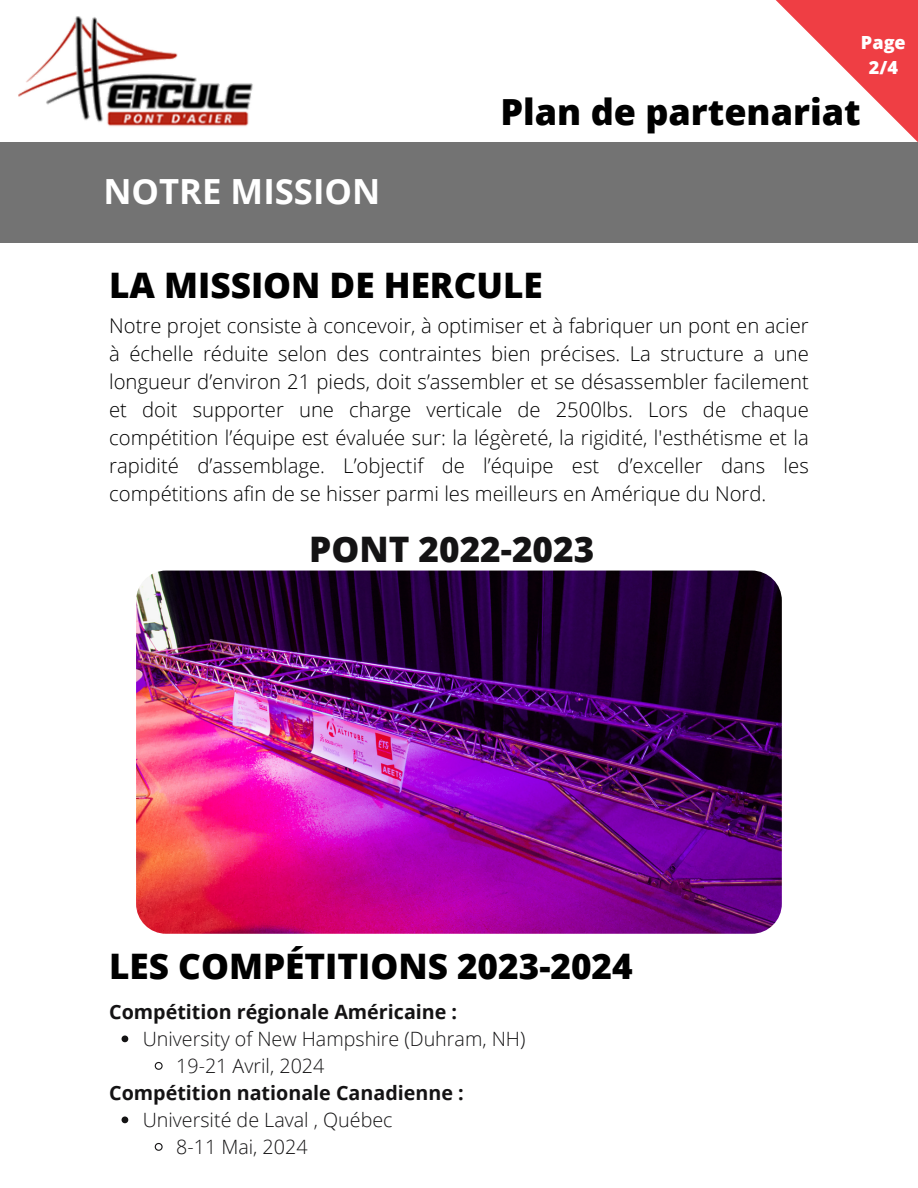
<style>
.page{position:relative;width:918px;height:1188px;background:#fff}
.page>*{position:absolute;margin:0;border:0;box-sizing:border-box;transform-origin:0 0}
.t1{font:800 36px "Open Sans";color:#000}
.t2{font:800 35.1px "Open Sans";color:#000}
.t3{font:800 35.1px "Open Sans";color:#141314}
.t4{font:700 34.65px "Open Sans";color:#fff}
.t5{font:300 20.25px/28.2px "Open Sans";color:#000;text-align:justify}
.t6{font:300 19.65px "Open Sans";color:#141314}
.t7{font:700 19.65px "Open Sans";color:#141314}
.t8{font:800 18.15px "Open Sans";color:#fff}
</style>
<div class="page">
<div style="left:0;top:142px;width:918px;height:101px;background:#737373"></div>
<img style="left:18px;top:16px;width:235px;height:111px">
<svg style="left:776px;top:0;width:142px;height:142px"></svg>
<img style="left:136px;top:571px;width:646px;height:363px;border-radius:30px">
<svg style="left:122px;top:1036px;width:6px;height:6px"></svg>
<svg style="left:154px;top:1061px;width:9px;height:9px"></svg>
<svg style="left:122px;top:1117px;width:6px;height:6px"></svg>
<svg style="left:154px;top:1142px;width:9px;height:9px"></svg>
<h2 class="t8" style="left:861px;top:30px;width:46px">Page</h2>
<h1 class="t8" style="left:869px;top:54px;width:31px">2/4</h1>
<h3 class="t4" style="left:103px;top:167px;width:278px">NOTRE MISSION</h3>
<h4 class="t1" style="left:501px;top:87px;width:362px">Plan de partenariat</h4>
<p class="t2" style="left:109px;top:261px;width:435px">LA MISSION DE HERCULE</p>
<p class="t5" style="left:109px;top:311px;width:701px">Notre projet consiste à concevoir, à optimiser et à fabriquer un pont en acier à échelle réduite selon des contraintes bien précises. La structure a une longueur d’environ 21 pieds, doit s’assembler et se désassembler facilement et doit supporter une charge verticale de 2500lbs. Lors de chaque compétition l’équipe est évaluée sur: la légèreté, la rigidité, l'esthétisme et la rapidité d’assemblage. L’objectif de l’équipe est d’exceller dans les compétitions afin de se hisser parmi les meilleurs en Amérique du Nord.</p>
<p class="t3" style="left:309px;top:524px;width:286px">PONT 2022-2023</p>
<h1 class="t2" style="left:109px;top:941px;width:525px">LES COMPÉTITIONS 2023-2024</h1>
<p class="t7" style="left:109px;top:998px;width:350px">Compétition régionale Américaine :</p>
<h1 class="t6" style="left:143px;top:1025px;width:384px">University of New Hampshire (Duhram, NH)</h1>
<h3 class="t6" style="left:176px;top:1052px;width:150px">19-21 Avril, 2024</h3>
<p class="t7" style="left:109px;top:1079px;width:356px">Compétition nationale Canadienne :</p>
<p class="t6" style="left:143px;top:1106px;width:251px">Université de Laval , Québec</p>
<h3 class="t6" style="left:176px;top:1133px;width:133px">8-11 Mai, 2024</h3>
</div>
